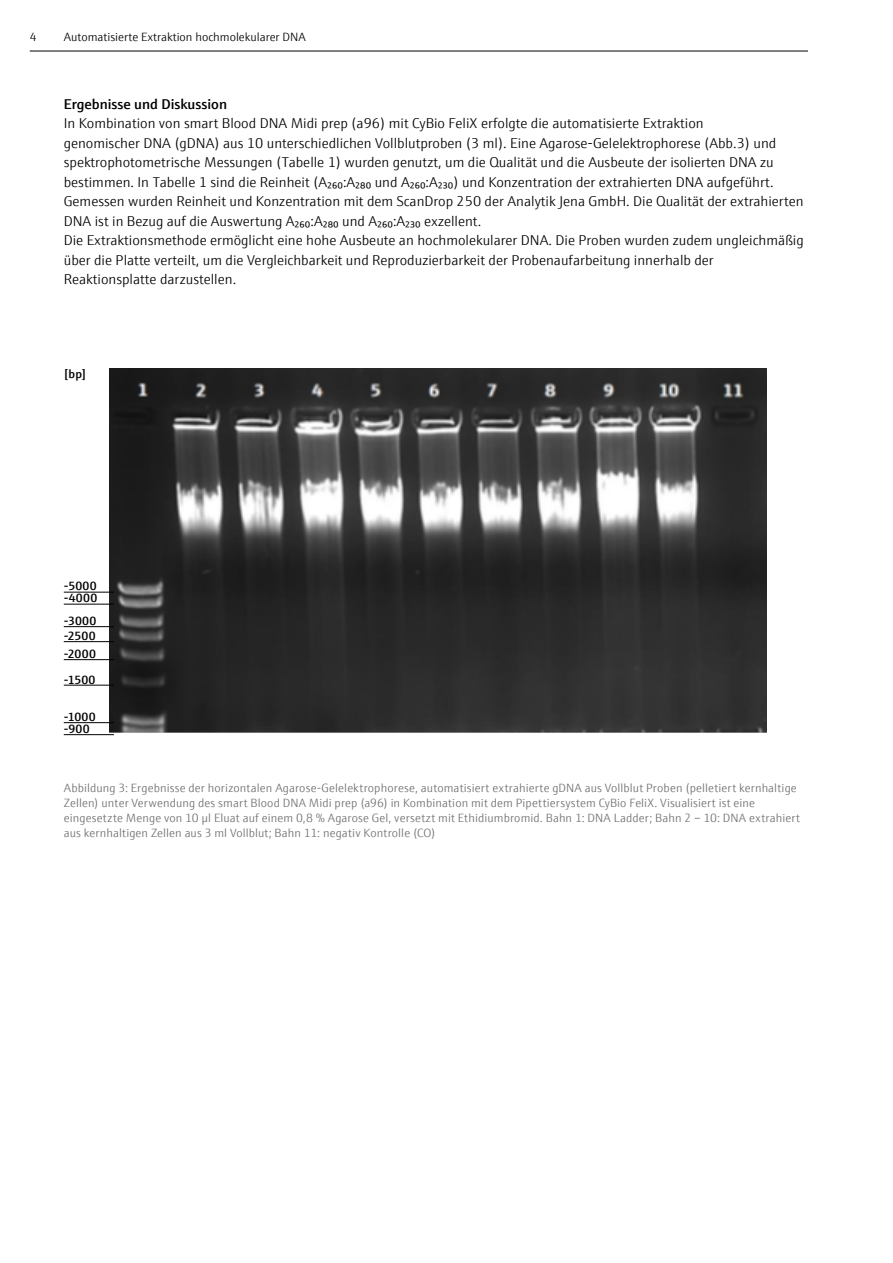
<style>
.page{position:relative;width:893px;height:1263px;background:#fff}
.page>*{position:absolute;margin:0;border:0;box-sizing:border-box;transform-origin:0 0}
.t1{font:300 14.25px/19.5px "E+H Sans";color:#000}
.t2{font:600 14.25px "E+H Sans";color:#000}
.t3{font:300 12px/15px "E+H Sans";letter-spacing:.01em;color:#706f6f}
.t4{font:300 12px "E+H Sans";color:#000}
.t5{font:600 12px/12px "E+H Sans";letter-spacing:.025em;color:#000}
</style>
<div class="page">
<hr style="left:30px;top:51px;width:778px;height:1px;background:#000">
<img style="left:109px;top:368px;width:658px;height:365px">
<hr style="left:64px;top:592px;width:50px;height:1px;background:#000">
<hr style="left:64px;top:604px;width:50px;height:1px;background:#000">
<hr style="left:64px;top:626px;width:50px;height:1px;background:#000">
<hr style="left:64px;top:641px;width:50px;height:1px;background:#000">
<hr style="left:64px;top:659px;width:50px;height:1px;background:#000">
<hr style="left:64px;top:685px;width:50px;height:1px;background:#000">
<hr style="left:64px;top:722px;width:50px;height:1px;background:#000">
<hr style="left:64px;top:734px;width:50px;height:1px;background:#000">
<p class="t4" style="left:30px;top:29px;width:8px">4</p>
<p class="t4" style="left:64px;top:29px;width:243px">Automatisierte Extraktion hochmolekularer DNA</p>
<p class="t2" style="left:64px;top:93px;width:165px">Ergebnisse und Diskussion</p>
<p class="t1" style="left:64px;top:113px;width:741px">In Kombination von smart Blood DNA Midi prep (a96) mit CyBio FeliX erfolgte die automatisierte Extraktion<br>genomischer DNA (gDNA) aus 10 unterschiedlichen Vollblutproben (3 ml). Eine Agarose-Gelelektrophorese (Abb.3) und spektrophotometrische Messungen (Tabelle 1) wurden genutzt, um die Qualität und die Ausbeute der isolierten DNA zu bestimmen. In Tabelle 1 sind die Reinheit (A₂₆₀:A₂₈₀ und A₂₆₀:A₂₃₀) und Konzentration der extrahierten DNA aufgeführt.<br>Gemessen wurden Reinheit und Konzentration mit dem ScanDrop 250 der Analytik Jena GmbH. Die Qualität der extrahierten DNA ist in Bezug auf die Auswertung A₂₆₀:A₂₈₀ und A₂₆₀:A₂₃₀ exzellent.<br>Die Extraktionsmethode ermöglicht eine hohe Ausbeute an hochmolekularer DNA. Die Proben wurden zudem ungleichmäßig über die Platte verteilt, um die Vergleichbarkeit und Reproduzierbarkeit der Probenaufarbeitung innerhalb der Reaktionsplatte darzustellen.</p>
<p class="t5" style="left:64px;top:367px;width:24px">[bp]</p>
<p class="t5" style="left:64px;top:579px;width:35px">-5000 -4000</p>
<p class="t5" style="left:64px;top:612px;width:34px;line-height:15px">-3000 -2500</p>
<p class="t5" style="left:64px;top:640px;width:34px;line-height:25.5px">-2000 -1500</p>
<p class="t5" style="left:64px;top:710px;width:33px">-1000 -900</p>
<p class="t3" style="left:64px;top:779px;width:738px">Abbildung 3: Ergebnisse der horizontalen Agarose-Gelelektrophorese, automatisiert extrahierte gDNA aus Vollblut Proben (pelletiert kernhaltige Zellen) unter Verwendung des smart Blood DNA Midi prep (a96) in Kombination mit dem Pipettiersystem CyBio FeliX. Visualisiert ist eine eingesetzte Menge von 10 µl Eluat auf einem 0,8 % Agarose Gel, versetzt mit Ethidiumbromid. Bahn 1: DNA Ladder; Bahn 2 – 10: DNA extrahiert aus kernhaltigen Zellen aus 3 ml Vollblut; Bahn 11: negativ Kontrolle (CO)</p>
</div>
